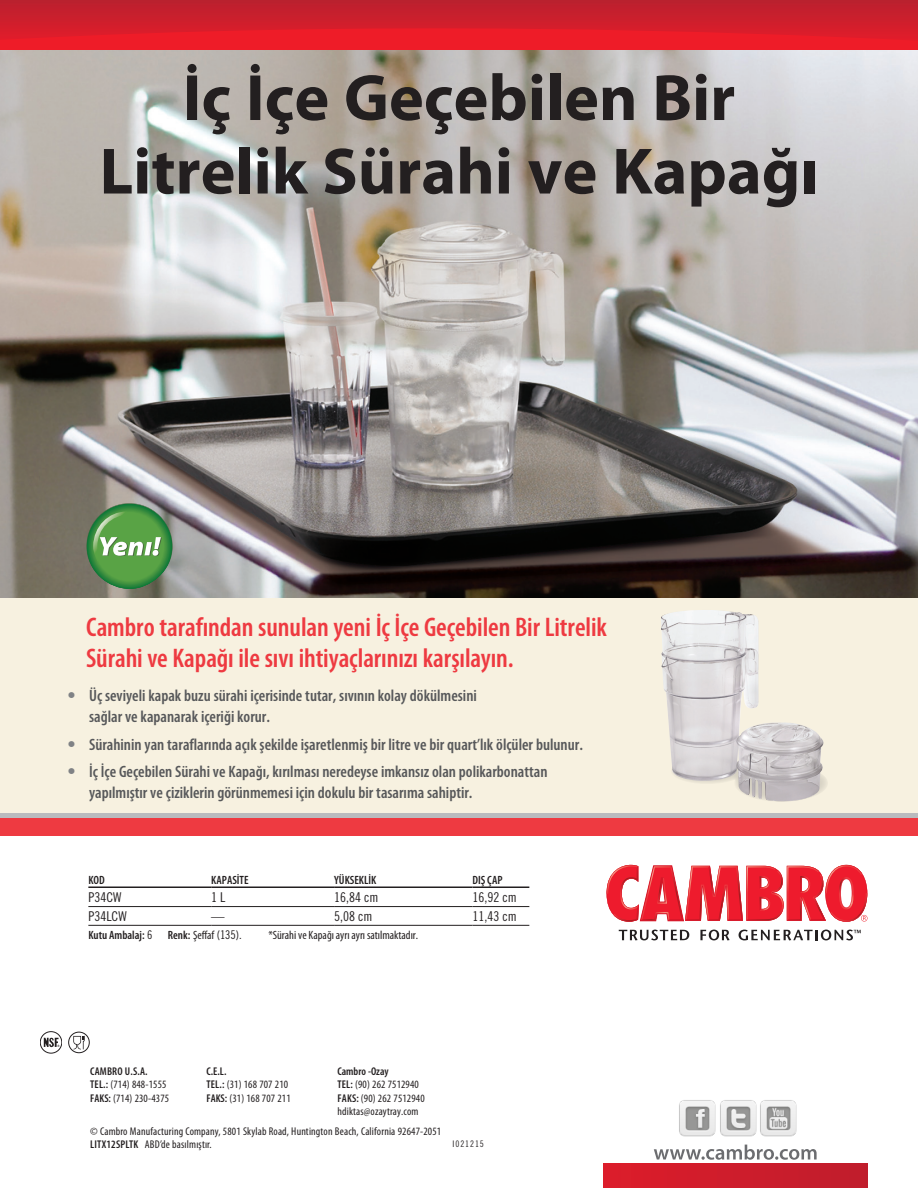
<style>
.page{position:relative;width:918px;height:1188px;background:#fff}
.page>*{position:absolute;margin:0;border:0;box-sizing:border-box;transform-origin:0 0}
.Title_Phrase{font:700 66px/73.5px "Myriad Pro";color:#231f20;text-align:center}
.SS_Subhead_back_page{font:600 condensed 27px/31.5px "Myriad Pro";letter-spacing:-.005em;color:#ee3a41}
.Bullet_Point_Gray_Te{font:600 condensed 16.5px/21px "Myriad Pro";color:#57585a}
.Table_Row_Cells_for{font:13.5px "Trade Gothic LT Std Cn 18";color:#231f20}
.Table_Footer_copy_n{font:condensed 12px "Myriad Pro";color:#231f20}
.Table_Top_Row_Heade{font:600 condensed 12px "Myriad Pro";color:#231f20}
.Table_Footer_copy_n-2{font:600 condensed 12px "Myriad Pro";color:#231f20}
.Text{font:condensed 11.25px/13.5px "Myriad Pro";letter-spacing:.015em;color:#231f20}
.t1{font:600 condensed 11.25px "Myriad Pro";color:#231f20}
.t2{font:9px "Trade Gothic LT Std Cn 18";letter-spacing:.1em;color:#231f20}
.s1{font-family:"Trade Gothic LT Std Bd Cn 20";font-weight:400;font-stretch:normal;color:#808285}
.s2{font-family:"Trade Gothic LT Std Cn 18";font-weight:400;font-stretch:normal}
.s3{font-weight:600}
.s4{font-family:"Trade Gothic LT Std Cn 18";font-stretch:normal}
</style>
<div class="page">
<div style="left:0;top:580px;width:918px;height:240px;background:#f7f1e0"></div>
<img style="left:0;top:49px;width:918px;height:549px">
<svg style="left:824px;top:777px;width:3px;height:12px"></svg>
<img style="left:661px;top:610px;width:163px;height:192px">
<svg style="left:194px;top:148px;width:109px;height:60px;background:#c5c6c3"></svg>
<div style="left:603px;top:1164px;width:264px;height:24px;background:linear-gradient(to right,#dd1c2a,#c01d2c)"></div>
<svg style="left:654px;top:1145px;width:163px;height:15px"></svg>
<div style="left:0;top:814px;width:918px;height:22px;background:#ee3a41"></div>
<div style="left:0;top:813px;width:918px;height:5px;background:#babbbe"></div>
<div style="left:0;top:0;width:918px;height:49px;background:#ee1c28"></div>
<svg style="left:0;top:0;width:918px;height:40px"></svg>
<div style="left:40px;top:1031px;width:22px;height:22px;border:1px solid #231f20;border-radius:50%"></div>
<svg style="left:44px;top:1038px;width:16px;height:9px"></svg>
<div style="left:68px;top:1032px;width:22px;height:21px;border:1px solid #231f20;border-radius:50%"></div>
<svg style="left:73px;top:1036px;width:12px;height:13px"></svg>
<img style="left:679px;top:1100px;width:118px;height:37px">
<svg style="left:619px;top:930px;width:70px;height:10px"></svg>
<svg style="left:700px;top:930px;width:30px;height:10px"></svg>
<svg style="left:739px;top:930px;width:122px;height:10px"></svg>
<svg style="left:607px;top:865px;width:260px;height:57px"></svg>
<hr style="left:88px;top:886px;width:123px;height:2px;background:#231f20">
<hr style="left:211px;top:886px;width:123px;height:2px;background:#231f20">
<hr style="left:334px;top:886px;width:138px;height:2px;background:#231f20">
<hr style="left:472px;top:886px;width:57px;height:2px;background:#231f20">
<hr style="left:88px;top:906px;width:123px;height:1px;background:#231f20">
<hr style="left:211px;top:906px;width:123px;height:1px;background:#231f20">
<hr style="left:334px;top:906px;width:138px;height:1px;background:#231f20">
<hr style="left:472px;top:906px;width:57px;height:1px;background:#231f20">
<hr style="left:88px;top:925px;width:123px;height:1px;background:#231f20">
<hr style="left:211px;top:925px;width:123px;height:1px;background:#231f20">
<hr style="left:334px;top:925px;width:138px;height:1px;background:#231f20">
<hr style="left:472px;top:925px;width:57px;height:1px;background:#231f20">
<svg style="left:86px;top:503px;width:87px;height:86px;background:#659a5d"></svg>
<p class="Title_Phrase" style="left:100px;top:59px;width:720px">İç İçe Geçebilen Bir<br>Litrelik Sürahi ve Kapağı</p>
<p class="SS_Subhead_back_page" style="left:86px;top:611px;width:522px">Cambro tarafından sunulan yeni İç İçe Geçebilen Bir Litrelik<br>Sürahi ve Kapağı ile sıvı ihtiyaçlarınızı karşılayın.</p>
<p class="Bullet_Point_Gray_Te" style="left:89px;top:685px;width:389px;text-indent:-22px"><span class="s1">•</span> Üç seviyeli kapak buzu sürahi içerisinde tutar, sıvının kolay dökülmesini sağlar ve kapanarak içeriği korur.</p>
<p class="Bullet_Point_Gray_Te" style="left:68px;top:733px;width:517px"><span class="s1">•</span> Sürahinin yan taraflarında açık şekilde işaretlenmiş bir litre ve bir quart’lık ölçüler bulunur.</p>
<p class="Bullet_Point_Gray_Te" style="left:89px;top:761px;width:460px;text-indent:-22px"><span class="s1">•</span> İç İçe Geçebilen Sürahi ve Kapağı, kırılması neredeyse imkansız olan polikarbonattan yapılmıştır ve çiziklerin görünmemesi için dokulu bir tasarıma sahiptir.</p>
<p class="Table_Top_Row_Heade" style="left:88px;top:873px;width:18px">KOD</p>
<p class="Table_Top_Row_Heade" style="left:211px;top:873px;width:39px">KAPASİTE</p>
<p class="Table_Top_Row_Heade" style="left:334px;top:873px;width:44px">YÜKSEKLİK</p>
<p class="Table_Top_Row_Heade" style="left:472px;top:873px;width:32px">DIŞ ÇAP</p>
<p class="Table_Row_Cells_for" style="left:88px;top:889px;width:34px">P34CW</p>
<p class="Table_Row_Cells_for" style="left:211px;top:889px;width:16px">1 L</p>
<p class="Table_Row_Cells_for" style="left:334px;top:889px;width:46px">16,84 cm</p>
<p class="Table_Row_Cells_for" style="left:472px;top:889px;width:46px">16,92 cm</p>
<p class="Table_Row_Cells_for" style="left:88px;top:908px;width:40px">P34LCW</p>
<p class="Table_Row_Cells_for" style="left:211px;top:908px;width:15px">—</p>
<p class="Table_Row_Cells_for" style="left:334px;top:908px;width:40px">5,08 cm</p>
<p class="Table_Row_Cells_for" style="left:472px;top:908px;width:46px">11,43 cm</p>
<p class="Table_Footer_copy_n-2" style="left:88px;top:927px;width:66px">Kutu Ambalaj: <span class="s2">6</span></p>
<p class="Table_Footer_copy_n" style="left:168px;top:928px;width:75px"><span class="s3">Renk:</span> Şeffaf <span class="s4">(135).</span></p>
<p class="Table_Footer_copy_n" style="left:268px;top:928px;width:151px">*Sürahi ve Kapağı ayrı ayrı satılmaktadır.</p>
<p class="Text" style="left:90px;top:1064px;width:80px"><span class="s3">CAMBRO U.S.A.<br>TEL.:</span> (714) 848-1555<br><span class="s3">FAKS:</span> (714) 230-4375</p>
<p class="Text" style="left:207px;top:1064px;width:86px"><span class="s3">C.E.L.<br>TEL.:</span> (31) 168 707 210<br><span class="s3">FAKS:</span> (31) 168 707 211</p>
<p class="t1" style="left:338px;top:1064px;width:53px">Cambro -Ozay</p>
<p class="Text" style="left:338px;top:1077px;width:89px"><span class="s3">TEL:</span> (90) 262 7512940<br><span class="s3">FAKS:</span> (90) 262 7512940</p>
<p class="Text" style="left:338px;top:1104px;width:83px">hdiktas@ozaytray.com</p>
<p class="Text" style="left:90px;top:1124px;width:353px">© Cambro Manufacturing Company, 5801 Skylab Road, Huntington Beach, California 92647-2051<br><span class="s3">LITX12SPLTK</span> ABD’de basılmıştır.</p>
<p class="t2" style="left:453px;top:1139px;width:33px">I021215</p>
</div>
